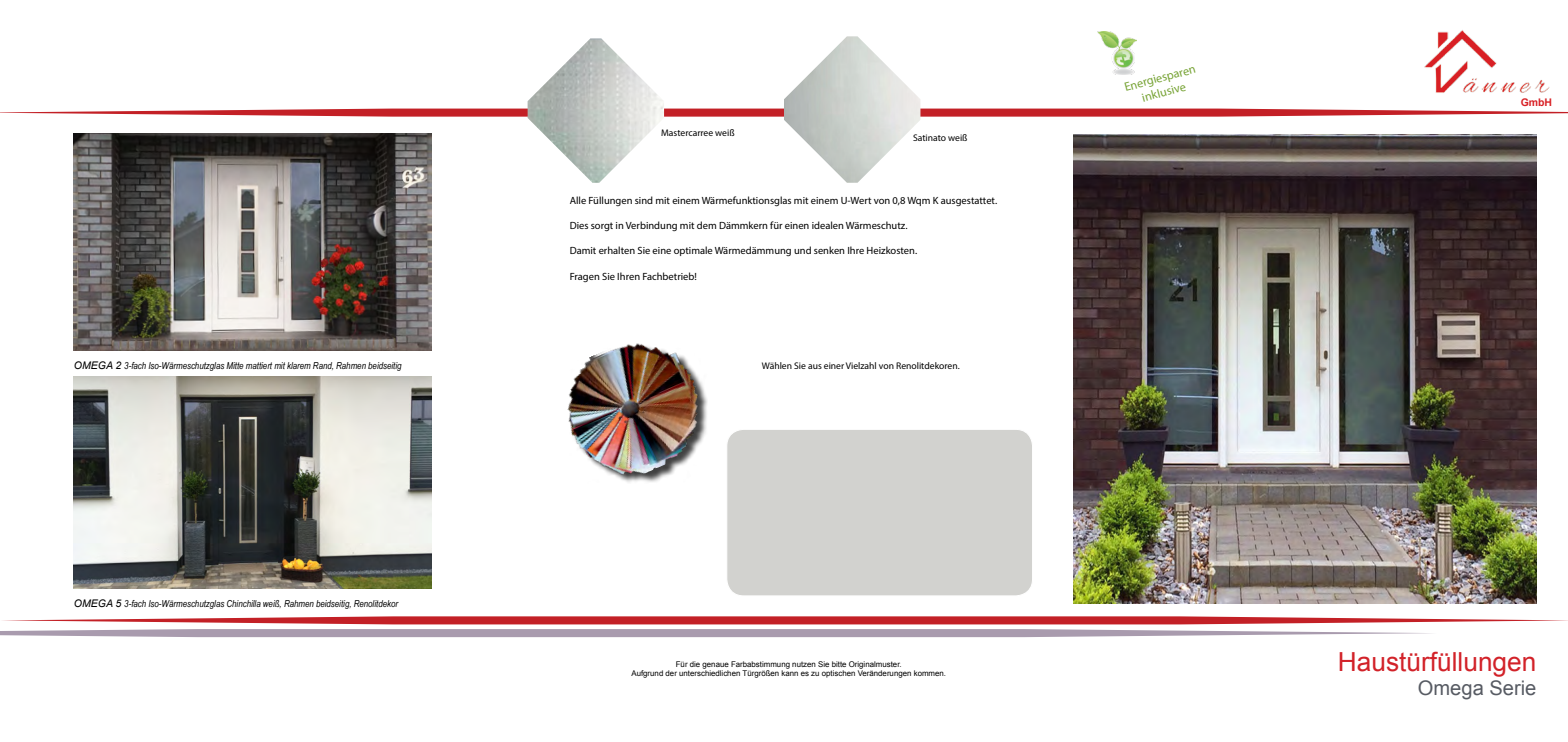
<style>
.page{position:relative;width:1568px;height:742px;background:#fff}
.page>*{position:absolute;margin:0;border:0;box-sizing:border-box;transform-origin:0 0}
.t1{font:26.25px "Arial";color:#d22229}
.t2{font:20.12px "Arial";color:#575b63}
.t3{font:12.25px/14.7px "Myriad Pro";color:#77a335;text-align:center}
.t4{font:10.5px "Myriad Pro";color:#000}
.t5{font:700 10.5px "Arial";color:#d82025}
.t6{font:italic 9.62px "Arial Narrow";color:#000}
.t7{font:9.62px "Myriad Pro";color:#000}
.t8{font:7.88px/9.5px "Arial";color:#000;text-align:center}
.s1{font-family:"Arial";font-size:10.5px}
</style>
<div class="page">
<img style="left:1073px;top:134px;width:463px;height:469px">
<svg style="left:0;top:109px;width:1568px;height:8px"></svg>
<img style="left:1424px;top:30px;width:126px;height:63px">
<svg style="left:0;top:616px;width:1568px;height:21px"></svg>
<img style="left:1098px;top:31px;width:38px;height:43px">
<div style="left:726px;top:429px;width:307px;height:167px;background:#d2d2cf;border-radius:17px"></div>
<div style="left:727px;top:429px;width:305px;height:167px;border:1px solid #fff;border-radius:17px"></div>
<img style="left:567px;top:343px;width:141px;height:140px">
<img style="left:527px;top:38px;width:137px;height:145px">
<img style="left:784px;top:36px;width:136px;height:147px">
<img style="left:74px;top:376px;width:357px;height:213px">
<img style="left:74px;top:133px;width:357px;height:217px">
<p class="t6" style="left:74px;top:359px;width:329px"><span class="s1">OMEGA 2</span> 3-fach Iso-Wärmeschutzglas Mitte mattiert mit klarem Rand, Rahmen beidseitig</p>
<p class="t6" style="left:74px;top:597px;width:326px"><span class="s1">OMEGA 5</span> 3-fach Iso-Wärmeschutzglas Chinchilla weiß, Rahmen beidseitig, Renolitdekor</p>
<p class="t7" style="left:661px;top:127px;width:75px">Mastercarree weiß</p>
<p class="t7" style="left:913px;top:131px;width:56px">Satinato weiß</p>
<p class="t4" style="left:570px;top:194px;width:429px">Alle Füllungen sind mit einem Wärmefunktionsglas mit einem U-Wert von 0,8 Wqm K ausgestattet.</p>
<p class="t4" style="left:570px;top:219px;width:339px">Dies sorgt in Verbindung mit dem Dämmkern für einen idealen Wärmeschutz.</p>
<p class="t4" style="left:570px;top:244px;width:349px">Damit erhalten Sie eine optimale Wärmedämmung und senken Ihre Heizkosten.</p>
<p class="t4" style="left:570px;top:270px;width:129px">Fragen Sie Ihren Fachbetrieb!</p>
<p class="t7" style="left:762px;top:360px;width:199px">Wählen Sie aus einer Vielzahl von Renolitdekoren.</p>
<p class="t8" style="left:631px;top:659px;width:316px">Für die genaue Farbabstimmung nutzen Sie bitte Originalmuster.<br>Aufgrund der unterschiedlichen Türgrößen kann es zu optischen Veränderungen kommen.</p>
<p class="t3" style="left:1122px;top:80px;width:75px;rotate:-15deg">Energiesparen inklusive</p>
<p class="t5" style="left:1520px;top:95px;width:33px">GmbH</p>
<h1 class="t1" style="left:1338px;top:644px;width:200px">Haustürfüllungen</h1>
<h2 class="t2" style="left:1417px;top:674px;width:120px">Omega Serie</h2>
</div>
